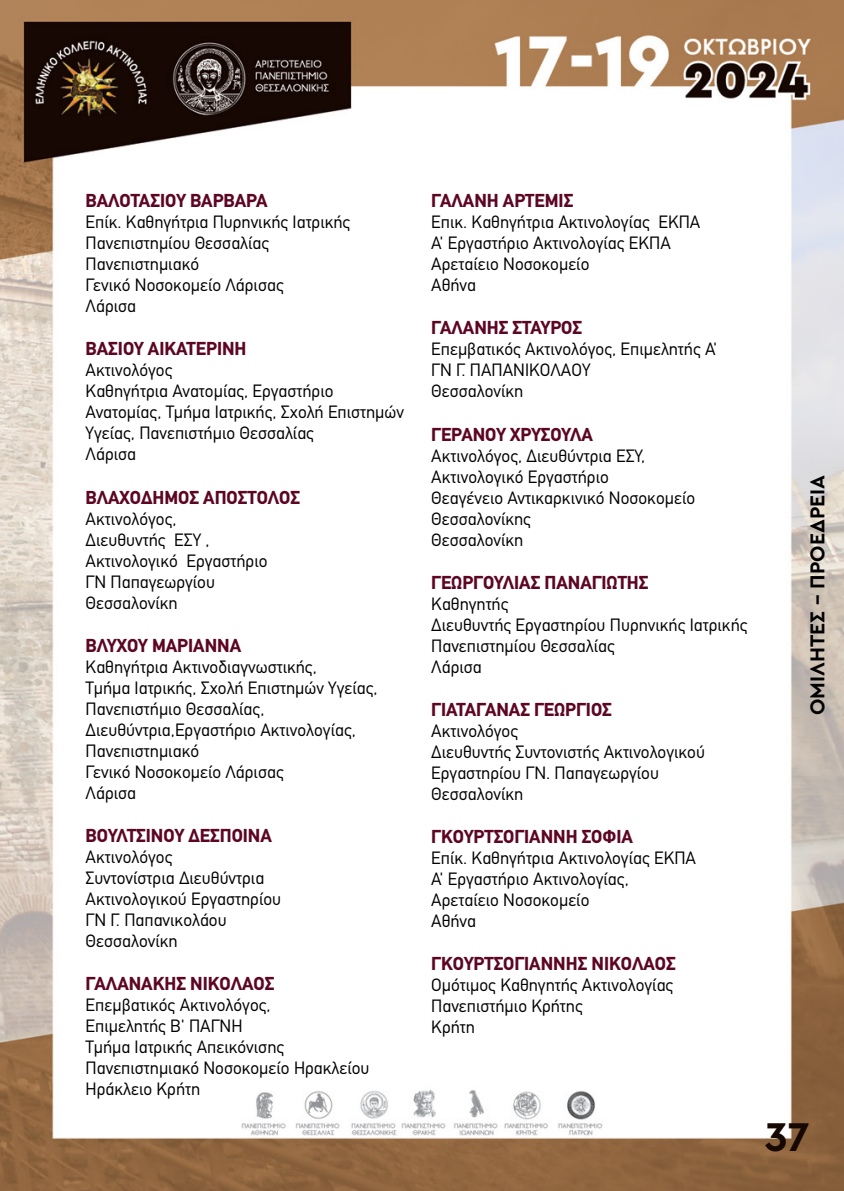
<style>
.page{position:relative;width:844px;height:1191px;background:#fff}
.page>*{position:absolute;margin:0;border:0;box-sizing:border-box;transform-origin:0 0}
.t1{font:700 42px "Cera Pro";color:#160802}
.t2{font:700 21px "Cera Pro";color:#000}
.t3{font:700 18.38px "CF Din";color:#5d0623}
.t4{font:17.5px/21px "CF Din";color:#000}
</style>
<div class="page">
<img style="left:0;top:0;width:843px;height:1191px">
<p class="t3" style="left:86px;top:191px;width:183px">ΒΑΛΟΤΑΣΙΟΥ ΒΑΡΒΑΡΑ</p>
<p class="t4" style="left:86px;top:212px;width:266px">Επίκ. Καθηγήτρια Πυρηνικής Ιατρικής<br>Πανεπιστημίου Θεσσαλίας<br>Πανεπιστημιακό<br>Γενικό Νοσοκομείο Λάρισας<br>Λάρισα</p>
<p class="t3" style="left:86px;top:339px;width:162px">ΒΑΣΙΟΥ ΑΙΚΑΤΕΡΙΝΗ</p>
<p class="t4" style="left:86px;top:360px;width:320px">Ακτινολόγος<br>Καθηγήτρια Ανατομίας, Εργαστήριο<br>Ανατομίας, Τμήμα Ιατρικής, Σχολή Επιστημών<br>Υγείας, Πανεπιστήμιο Θεσσαλίας<br>Λάρισα</p>
<p class="t3" style="left:86px;top:487px;width:216px">ΒΛΑΧΟΔΗΜΟΣ ΑΠΟΣΤΟΛΟΣ</p>
<p class="t4" style="left:86px;top:508px;width:183px">Ακτινολόγος,<br>Διευθυντής ΕΣΥ ,<br>Ακτινολογικό Εργαστήριο<br>ΓΝ Παπαγεωργίου<br>Θεσσαλονίκη</p>
<p class="t3" style="left:86px;top:635px;width:157px">ΒΛΥΧΟΥ ΜΑΡΙΑΝΝΑ</p>
<p class="t4" style="left:86px;top:656px;width:293px">Καθηγήτρια Ακτινοδιαγνωστικής,<br>Τμήμα Ιατρικής, Σχολή Επιστημών Υγείας,<br>Πανεπιστήμιο Θεσσαλίας,<br>Διευθύντρια,Εργαστήριο Ακτινολογίας,<br>Πανεπιστημιακό<br>Γενικό Νοσοκομείο Λάρισας<br>Λάρισα</p>
<p class="t3" style="left:86px;top:825px;width:188px">ΒΟΥΛΤΣΙΝΟΥ ΔΕΣΠΟΙΝΑ</p>
<p class="t4" style="left:86px;top:846px;width:197px">Ακτινολόγος<br>Συντονίστρια Διευθύντρια<br>Ακτινολογικού Εργαστηρίου<br>ΓΝ Γ. Παπανικολάου<br>Θεσσαλονίκη</p>
<p class="t3" style="left:86px;top:973px;width:190px">ΓΑΛΑΝΑΚΗΣ ΝΙΚΟΛΑΟΣ</p>
<p class="t4" style="left:86px;top:994px;width:285px">Επεμβατικός Ακτινολόγος,<br>Επιμελητής Β' ΠΑΓΝΗ<br>Τμήμα Ιατρικής Απεικόνισης<br>Πανεπιστημιακό Νοσοκομείο Ηρακλείου<br>Ηράκλειο Κρήτη</p>
<p class="t3" style="left:431px;top:191px;width:143px">ΓΑΛΑΝΗ ΑΡΤΕΜΙΣ</p>
<p class="t4" style="left:431px;top:212px;width:270px">Επικ. Καθηγήτρια Ακτινολογίας ΕΚΠΑ<br>Α' Εργαστήριο Ακτινολογίας ΕΚΠΑ<br>Αρεταίειο Νοσοκομείο<br>Αθήνα</p>
<p class="t3" style="left:431px;top:318px;width:152px">ΓΑΛΑΝΗΣ ΣΤΑΥΡΟΣ</p>
<p class="t4" style="left:431px;top:339px;width:287px">Επεμβατικός Ακτινολόγος, Επιμελητής Α'<br>ΓΝ Γ. ΠΑΠΑΝΙΚΟΛΑΟΥ<br>Θεσσαλονίκη</p>
<p class="t3" style="left:431px;top:424px;width:163px">ΓΕΡΑΝΟΥ ΧΡΥΣΟΥΛΑ</p>
<p class="t4" style="left:431px;top:445px;width:265px">Ακτινολόγος, Διευθύντρια ΕΣΥ,<br>Ακτινολογικό Εργαστήριο<br>Θεαγένειο Αντικαρκινικό Νοσοκομείο<br>Θεσσαλονίκης<br>Θεσσαλονίκη</p>
<p class="t3" style="left:431px;top:572px;width:219px">ΓΕΩΡΓΟΥΛΙΑΣ ΠΑΝΑΓΙΩΤΗΣ</p>
<p class="t4" style="left:431px;top:593px;width:318px">Καθηγητής<br>Διευθυντής Εργαστηρίου Πυρηνικής Ιατρικής<br>Πανεπιστημίου Θεσσαλίας<br>Λάρισα</p>
<p class="t3" style="left:431px;top:699px;width:182px">ΓΙΑΤΑΓΑΝΑΣ ΓΕΩΡΓΙΟΣ</p>
<p class="t4" style="left:431px;top:720px;width:275px">Ακτινολόγος<br>Διευθυντής Συντονιστής Ακτινολογικού<br>Εργαστηρίου ΓΝ. Παπαγεωργίου<br>Θεσσαλονίκη</p>
<p class="t3" style="left:431px;top:826px;width:203px">ΓΚΟΥΡΤΣΟΓΙΑΝΝΗ ΣΟΦΙΑ</p>
<p class="t4" style="left:431px;top:847px;width:266px">Επίκ. Καθηγήτρια Ακτινολογίας ΕΚΠΑ<br>Α' Εργαστήριο Ακτινολογίας,<br>Αρεταίειο Νοσοκομείο<br>Αθήνα</p>
<p class="t3" style="left:431px;top:953px;width:246px">ΓΚΟΥΡΤΣΟΓΙΑΝΝΗΣ ΝΙΚΟΛΑΟΣ</p>
<p class="t4" style="left:431px;top:974px;width:243px">Ομότιμος Καθηγητής Ακτινολογίας<br>Πανεπιστήμιο Κρήτης<br>Κρήτη</p>
<p class="t2" style="left:803px;top:715px;width:242px;rotate:-90deg">ΟΜΙΛΗΤΕΣ - ΠΡΟΕΔΡΕΙΑ</p>
<h1 class="t1" style="left:764px;top:1108px;width:46px">37</h1>
</div>
